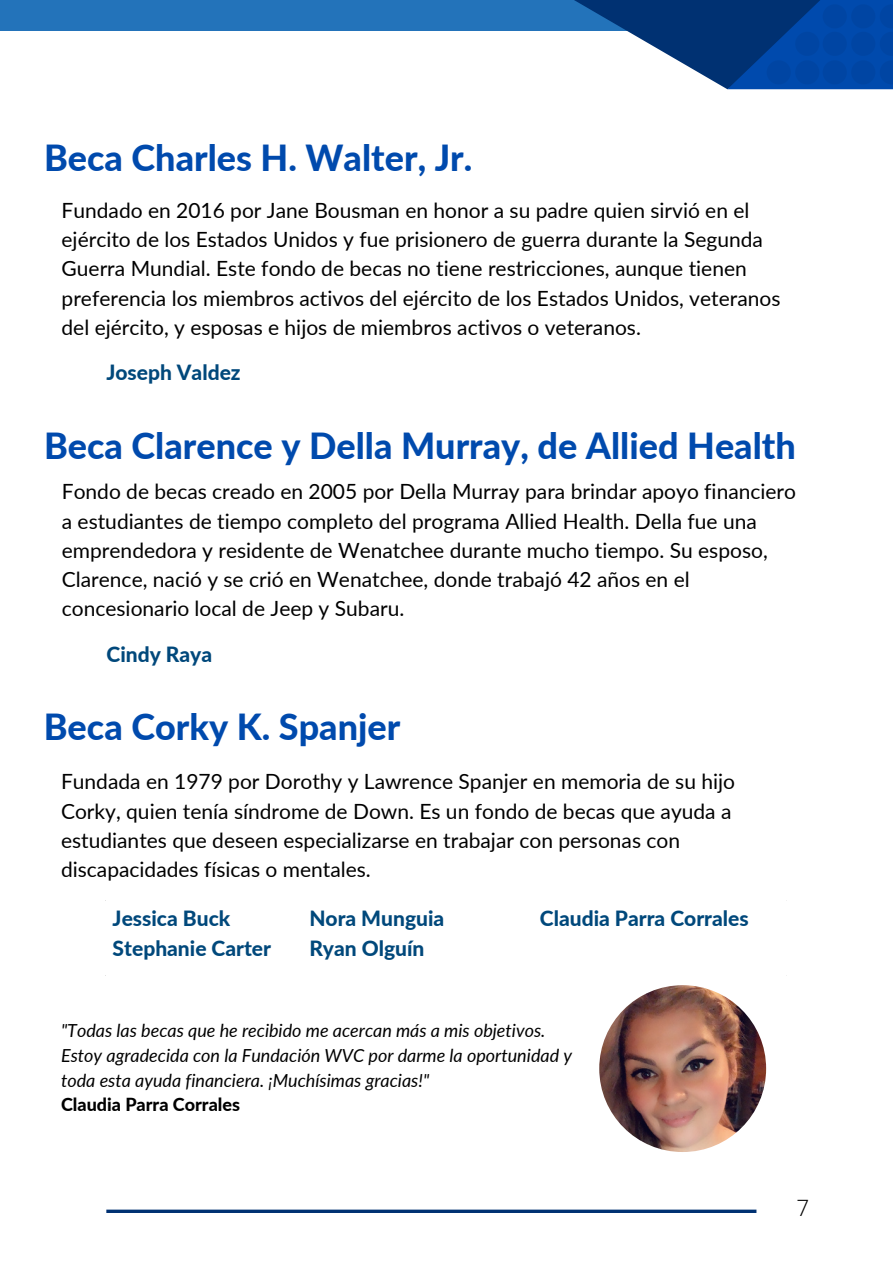
<style>
.page{position:relative;width:893px;height:1264px;background:#fff}
.page>*{position:absolute;margin:0;border:0;box-sizing:border-box;transform-origin:0 0}
.t1{font:800 36px "Lato";color:#004aad}
.t2{font:300 22.5px "Open Sans";color:#000}
.t3{font:21px/29.2px "Lato";color:#000}
.t4{font:800 21px "Lato";color:#00487b}
.t5{font:italic 18px/24.8px "Lato";color:#000}
.t6{font:800 18px "Lato";color:#000}
</style>
<div class="page">
<div style="left:0;top:0;width:699px;height:31px;background:#2373ba"></div>
<svg style="left:574px;top:0;width:153px;height:89px"></svg>
<svg style="left:727px;top:0;width:165px;height:89px;background:#003986"></svg>
<svg style="left:766px;top:4px;width:126px;height:80px;background:#0044a0"></svg>
<img style="left:599px;top:985px;width:167px;height:166px;border-radius:50%">
<hr style="left:106px;top:1209px;width:650px;height:3px;background:#003172">
<p class="t1" style="left:44px;top:135px;width:430px">Beca Charles H. Walter, Jr.</p>
<p class="t3" style="left:62px;top:195px;width:720px">Fundado en 2016 por Jane Bousman en honor a su padre quien sirvió en el ejército de los Estados Unidos y fue prisionero de guerra durante la Segunda Guerra Mundial. Este fondo de becas no tiene restricciones, aunque tienen preferencia los miembros activos del ejército de los Estados Unidos, veteranos del ejército, y esposas e hijos de miembros activos o veteranos.</p>
<p class="t4" style="left:106px;top:359px;width:136px">Joseph Valdez</p>
<p class="t1" style="left:44px;top:423px;width:753px">Beca Clarence y Della Murray, de Allied Health</p>
<p class="t3" style="left:62px;top:476px;width:735px">Fondo de becas creado en 2005 por Della Murray para brindar apoyo financiero a estudiantes de tiempo completo del programa Allied Health. Della fue una emprendedora y residente de Wenatchee durante mucho tiempo. Su esposo, Clarence, nació y se crió en Wenatchee, donde trabajó 42 años en el concesionario local de Jeep y Subaru.</p>
<p class="t4" style="left:107px;top:641px;width:107px">Cindy Raya</p>
<p class="t1" style="left:44px;top:704px;width:358px">Beca Corky K. Spanjer</p>
<p class="t3" style="left:61px;top:766px;width:675px">Fundada en 1979 por Dorothy y Lawrence Spanjer en memoria de su hijo Corky, quien tenía síndrome de Down. Es un fondo de becas que ayuda a estudiantes que deseen especializarse en trabajar con personas con discapacidades físicas o mentales.</p>
<p class="t4" style="left:113px;top:905px;width:119px">Jessica Buck</p>
<p class="t4" style="left:113px;top:934px;width:160px">Stephanie Carter</p>
<p class="t4" style="left:309px;top:905px;width:136px">Nora Munguia</p>
<p class="t4" style="left:309px;top:934px;width:117px">Ryan Olguín</p>
<p class="t4" style="left:540px;top:905px;width:210px">Claudia Parra Corrales</p>
<p class="t5" style="left:61px;top:1017px;width:512px">"Todas las becas que he recibido me acercan más a mis objetivos.<br>Estoy agradecida con la Fundación WVC por darme la oportunidad y toda esta ayuda financiera. ¡Muchísimas gracias!"</p>
<p class="t6" style="left:61px;top:1093px;width:180px">Claudia Parra Corrales</p>
<p class="t2" style="left:796px;top:1192px;width:14px">7</p>
</div>
